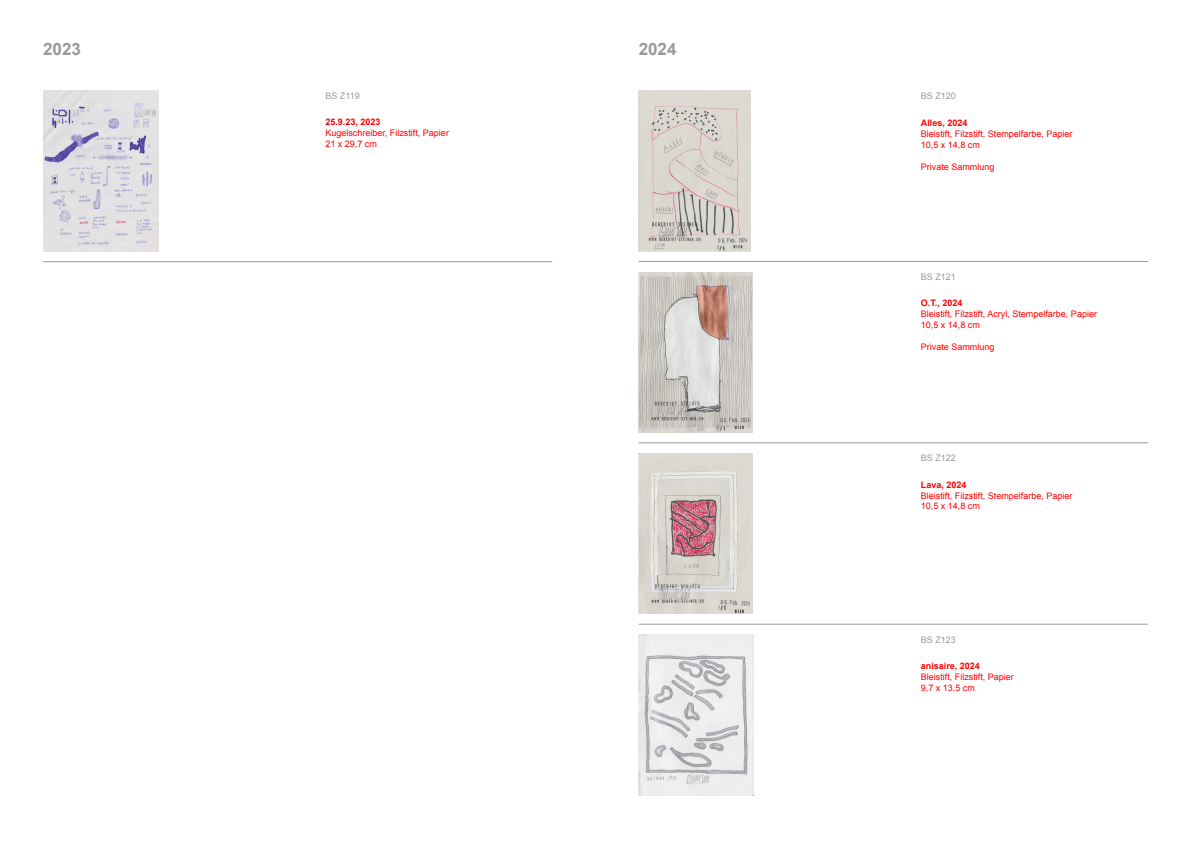
<style>
.page{position:relative;width:1191px;height:842px;background:#fff}
.page>*{position:absolute;margin:0;border:0;box-sizing:border-box;transform-origin:0 0}
.t1{font:700 17px "Arial";color:#999}
.t2{font:9px "Arial";color:#f00}
.t3{font:700 9px "Arial";color:#f00}
.t4{font:9px "Arial";color:#999}
</style>
<div class="page">
<img style="left:638px;top:91px;width:112px;height:160px">
<img style="left:638px;top:272px;width:114px;height:160px">
<img style="left:638px;top:453px;width:114px;height:161px">
<img style="left:638px;top:635px;width:115px;height:160px">
<img style="left:43px;top:91px;width:116px;height:160px">
<hr style="left:638px;top:261px;width:509px;height:1px;background:#999">
<hr style="left:638px;top:443px;width:509px;height:1px;background:#999">
<hr style="left:638px;top:624px;width:509px;height:1px;background:#999">
<hr style="left:43px;top:262px;width:509px;height:1px;background:#999">
<p class="t1" style="left:43px;top:38px;width:39px">2023</p>
<p class="t4" style="left:325px;top:90px;width:36px">BS Z119</p>
<p class="t3" style="left:325px;top:116px;width:57px">25.9.23, 2023</p>
<p class="t2" style="left:325px;top:127px;width:125px">Kugelschreiber, Filzstift, Papier</p>
<p class="t2" style="left:325px;top:138px;width:53px">21 x 29,7 cm</p>
<p class="t1" style="left:638px;top:38px;width:39px">2024</p>
<p class="t4" style="left:921px;top:90px;width:37px">BS Z120</p>
<p class="t3" style="left:921px;top:117px;width:48px">Alles, 2024</p>
<p class="t2" style="left:921px;top:128px;width:153px">Bleistift, Filzstift, Stempelfarbe, Papier</p>
<p class="t2" style="left:921px;top:139px;width:61px">10,5 x 14,8 cm</p>
<p class="t2" style="left:921px;top:160px;width:75px">Private Sammlung</p>
<p class="t4" style="left:921px;top:271px;width:37px">BS Z121</p>
<p class="t3" style="left:921px;top:297px;width:43px">O.T., 2024</p>
<p class="t2" style="left:921px;top:308px;width:178px">Bleistift, Filzstift, Acryl, Stempelfarbe, Papier</p>
<p class="t2" style="left:921px;top:319px;width:61px">10,5 x 14,8 cm</p>
<p class="t2" style="left:921px;top:341px;width:75px">Private Sammlung</p>
<p class="t4" style="left:921px;top:452px;width:37px">BS Z122</p>
<p class="t3" style="left:921px;top:479px;width:47px">Lava, 2024</p>
<p class="t2" style="left:921px;top:490px;width:153px">Bleistift, Filzstift, Stempelfarbe, Papier</p>
<p class="t2" style="left:921px;top:500px;width:61px">10,5 x 14,8 cm</p>
<p class="t4" style="left:921px;top:634px;width:37px">BS Z123</p>
<p class="t3" style="left:921px;top:660px;width:61px">anisaire, 2024</p>
<p class="t2" style="left:921px;top:671px;width:95px">Bleistift, Filzstift, Papier</p>
<p class="t2" style="left:921px;top:682px;width:56px">9,7 x 13,5 cm</p>
</div>
